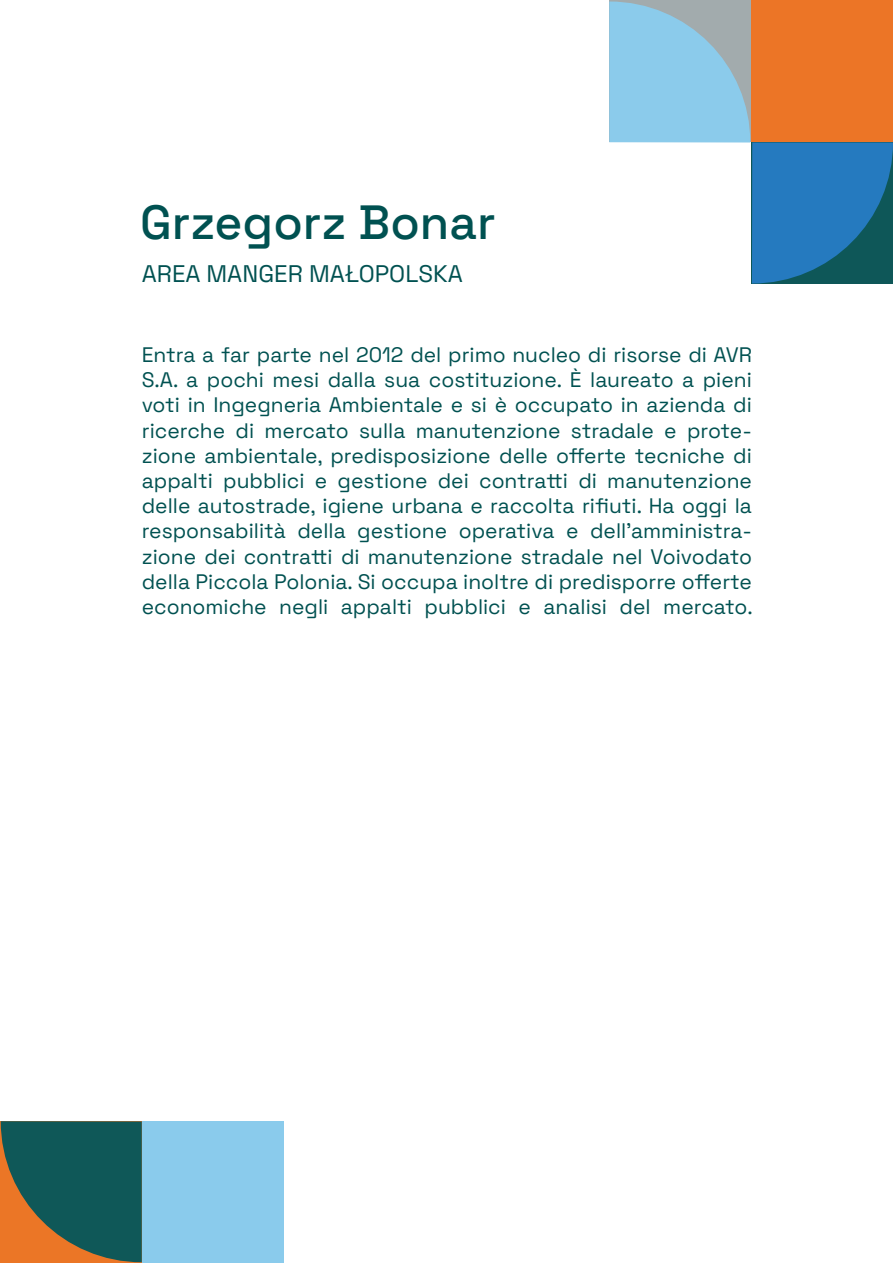
<style>
.page{position:relative;width:893px;height:1263px;background:#fff}
.page>*{position:absolute;margin:0;border:0;box-sizing:border-box;transform-origin:0 0}
.Stile_di_paragrafo_1{font:500 48px "Space Grotesk";color:#005151}
.Stile_di_paragrafo_1-2{font:24px "Space Grotesk";color:#005151}
.Stile_di_paragrafo_1-3{font:21px/25.2px "Space Grotesk";color:#005151}
</style>
<div class="page">
<div style="left:142px;top:1121px;width:142px;height:142px;background:#8acbec"></div>
<svg style="left:1px;top:1121px;width:141px;height:141px;background:#3e5e4d"></svg>
<svg style="left:609px;top:2px;width:284px;height:282px"></svg>
<p class="Stile_di_paragrafo_1" style="left:140px;top:185px;width:357px">Grzegorz Bonar</p>
<p class="Stile_di_paragrafo_1-2" style="left:142px;top:256px;width:323px">AREA MANGER MAŁOPOLSKA</p>
<p class="Stile_di_paragrafo_1-3" style="left:142px;top:341px;width:612px">Entra a far parte nel 2012 del primo nucleo di risorse di AVR</p>
<p class="Stile_di_paragrafo_1-3" style="left:142px;top:366px;width:612px">S.A. a pochi mesi dalla sua costituzione. È laureato a pieni</p>
<p class="Stile_di_paragrafo_1-3" style="left:142px;top:391px;width:612px">voti in Ingegneria Ambientale e si è occupato in azienda di</p>
<p class="Stile_di_paragrafo_1-3" style="left:142px;top:416px;width:612px">ricerche di mercato sulla manutenzione stradale e prote&shy;zione ambientale, predisposizione delle offerte tecniche di</p>
<p class="Stile_di_paragrafo_1-3" style="left:142px;top:467px;width:612px">appalti pubblici e gestione dei contratti di manutenzione</p>
<p class="Stile_di_paragrafo_1-3" style="left:142px;top:492px;width:612px">delle autostrade, igiene urbana e raccolta rifiuti. Ha oggi la</p>
<p class="Stile_di_paragrafo_1-3" style="left:142px;top:517px;width:612px">responsabilità della gestione operativa e dell’amministra&shy;zione dei contratti di manutenzione stradale nel Voivodato</p>
<p class="Stile_di_paragrafo_1-3" style="left:142px;top:567px;width:612px">della Piccola Polonia. Si occupa inoltre di predisporre offerte</p>
<p class="Stile_di_paragrafo_1-3" style="left:142px;top:593px;width:612px">economiche negli appalti pubblici e analisi del mercato.</p>
</div>
